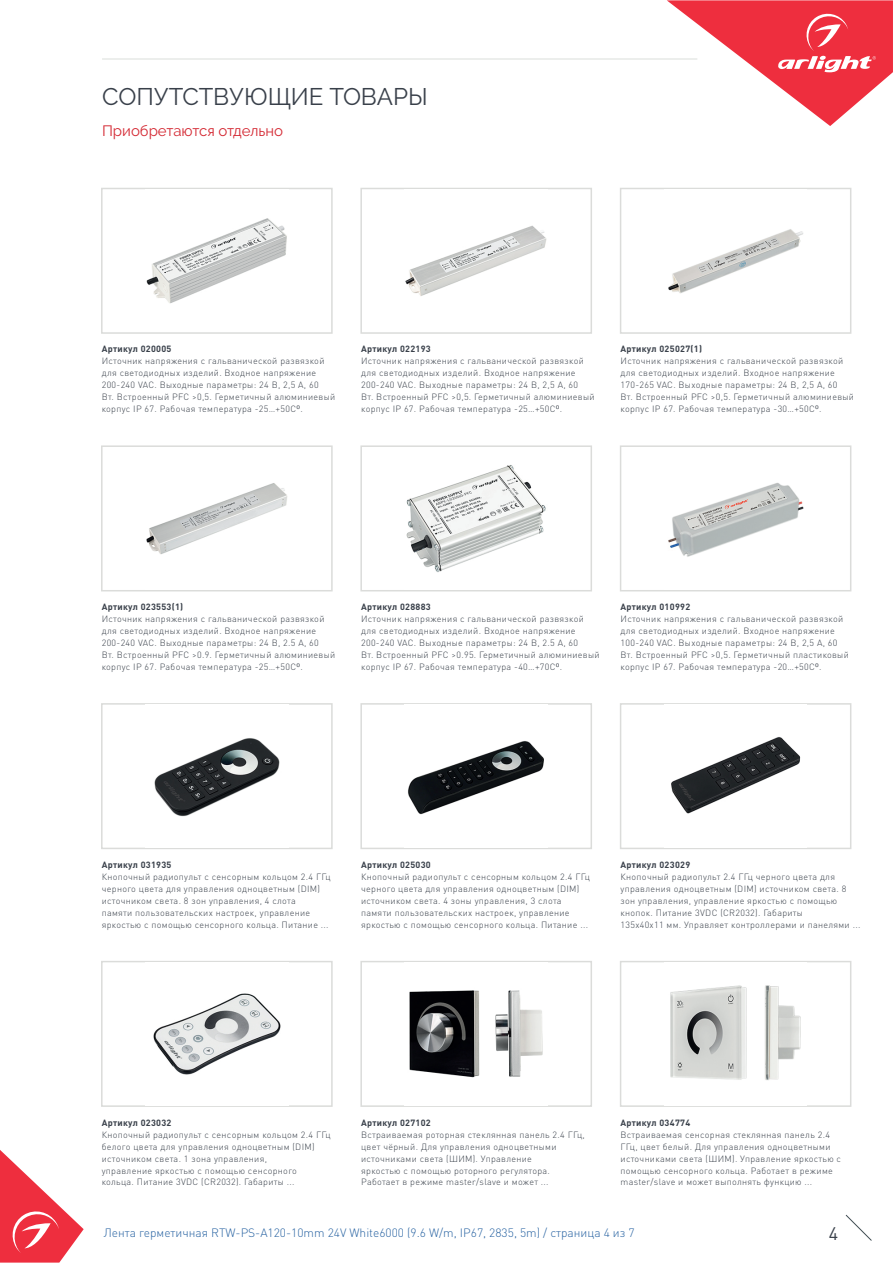
<style>
.page{position:relative;width:893px;height:1263px;background:#fff}
.page>*{position:absolute;margin:0;border:0;box-sizing:border-box;transform-origin:0 0}
.t1{font:24px "Raleway";color:#39404a}
.t2{font:18px "DIN Pro";color:#39404a}
.t3{font:15px "Raleway";color:#d42933}
.t4{font:300 12px "DIN Pro";color:#2863a2}
.t5{font:300 9px/12px "DIN Pro";letter-spacing:.035em;color:#39404a}
.t6{font:700 9px "DIN Pro";letter-spacing:.035em;color:#39404a}
.s1{font-family:"DejaVu Sans";font-weight:400}
</style>
<div class="page">
<svg style="left:845px;top:1215px;width:27px;height:26px"></svg>
<svg style="left:667px;top:0;width:225px;height:126px"></svg>
<hr style="left:102px;top:58px;width:595px;height:2px;background:#e7e9e7">
<svg style="left:0;top:1150px;width:84px;height:113px"></svg>
<div style="left:101px;top:188px;width:231px;height:146px;background:#fff;border:1px solid #dbdcda"></div>
<img style="left:146px;top:218px;width:141px;height:86px">
<div style="left:360px;top:188px;width:232px;height:146px;background:#fff;border:1px solid #dbdcda"></div>
<img style="left:405px;top:225px;width:142px;height:71px">
<div style="left:619px;top:188px;width:232px;height:146px;background:#fff;border:1px solid #dbdcda"></div>
<img style="left:668px;top:229px;width:135px;height:65px">
<div style="left:101px;top:445px;width:231px;height:146px;background:#fff;border:1px solid #dbdcda"></div>
<img style="left:146px;top:483px;width:142px;height:107px">
<div style="left:360px;top:445px;width:232px;height:146px;background:#fff;border:1px solid #dbdcda"></div>
<img style="left:405px;top:465px;width:142px;height:125px">
<div style="left:619px;top:445px;width:232px;height:146px;background:#fff;border:1px solid #dbdcda"></div>
<img style="left:664px;top:483px;width:142px;height:107px">
<div style="left:101px;top:703px;width:231px;height:146px;background:#fff;border:1px solid #dbdcda"></div>
<img style="left:154px;top:738px;width:126px;height:79px">
<div style="left:360px;top:703px;width:232px;height:146px;background:#fff;border:1px solid #dbdcda"></div>
<img style="left:408px;top:741px;width:136px;height:74px">
<div style="left:619px;top:703px;width:232px;height:146px;background:#fff;border:1px solid #dbdcda"></div>
<img style="left:671px;top:737px;width:130px;height:77px">
<div style="left:101px;top:961px;width:231px;height:146px;background:#fff;border:1px solid #dbdcda"></div>
<img style="left:153px;top:993px;width:128px;height:82px">
<div style="left:360px;top:961px;width:232px;height:146px;background:#fff;border:1px solid #dbdcda"></div>
<img style="left:409px;top:990px;width:134px;height:88px">
<div style="left:619px;top:961px;width:232px;height:146px;background:#fff;border:1px solid #dbdcda"></div>
<img style="left:670px;top:985px;width:131px;height:95px">
<h1 class="t1" style="left:102px;top:83px;width:327px">СОПУТСТВУЮЩИЕ ТОВАРЫ</h1>
<h3 class="t3" style="left:102px;top:122px;width:183px">Приобретаются отдельно</h3>
<p class="t6" style="left:102px;top:343px;width:71px">Артикул 020005</p>
<p class="t5" style="left:102px;top:355px;width:235px">Источник напряжения с гальванической развязкой для светодиодных изделий. Входное напряжение 200-240 VAC. Выходные параметры: 24 В, 2,5 А, 60<br>Вт. Встроенный PFC &gt;0,5. Герметичный алюминиевый корпус IP 67. Рабочая температура -25…+50C<span class="s1">⁰</span>.</p>
<p class="t6" style="left:361px;top:343px;width:71px">Артикул 022193</p>
<p class="t5" style="left:361px;top:355px;width:235px">Источник напряжения с гальванической развязкой для светодиодных изделий. Входное напряжение 200-240 VAC. Выходные параметры: 24 В, 2,5 А, 60<br>Вт. Встроенный PFC &gt;0,5. Герметичный алюминиевый корпус IP 67. Рабочая температура -25…+50C<span class="s1">⁰</span>.</p>
<p class="t6" style="left:620px;top:343px;width:83px">Артикул 025027(1)</p>
<p class="t5" style="left:620px;top:355px;width:235px">Источник напряжения с гальванической развязкой для светодиодных изделий. Входное напряжение 170-265 VAC. Выходные параметры: 24 В, 2,5 А, 60<br>Вт. Встроенный PFC &gt;0,5. Герметичный алюминиевый корпус IP 67. Рабочая температура -30…+50C<span class="s1">⁰</span>.</p>
<p class="t6" style="left:102px;top:601px;width:83px">Артикул 023553(1)</p>
<p class="t5" style="left:102px;top:613px;width:235px">Источник напряжения с гальванической развязкой для светодиодных изделий. Входное напряжение 200-240 VAC. Выходные параметры: 24 В, 2.5 А, 60<br>Вт. Встроенный PFC &gt;0.9. Герметичный алюминиевый корпус IP 67. Рабочая температура -25…+50C<span class="s1">⁰</span>.</p>
<p class="t6" style="left:361px;top:601px;width:71px">Артикул 028883</p>
<p class="t5" style="left:361px;top:613px;width:240px">Источник напряжения с гальванической развязкой для светодиодных изделий. Входное напряжение 200-240 VAC. Выходные параметры: 24 В, 2.5 А, 60<br>Вт. Встроенный PFC &gt;0.95. Герметичный алюминиевый корпус IP 67. Рабочая температура -40…+70C<span class="s1">⁰</span>.</p>
<p class="t6" style="left:620px;top:601px;width:71px">Артикул 010992</p>
<p class="t5" style="left:620px;top:613px;width:230px">Источник напряжения с гальванической развязкой для светодиодных изделий. Входное напряжение 100-240 VAC. Выходные параметры: 24 В, 2,5 А, 60<br>Вт. Встроенный PFC &gt;0,5. Герметичный пластиковый корпус IP 67. Рабочая температура -20…+50C<span class="s1">⁰</span>.</p>
<p class="t6" style="left:102px;top:858px;width:71px">Артикул 031935</p>
<p class="t5" style="left:102px;top:870px;width:230px">Кнопочный радиопульт с сенсорным кольцом 2.4 ГГц черного цвета для управления одноцветным (DIM) источником света. 8 зон управления, 4 слота<br>памяти пользовательских настроек, управление яркостью с помощью сенсорного кольца. Питание ...</p>
<p class="t6" style="left:361px;top:858px;width:71px">Артикул 025030</p>
<p class="t5" style="left:361px;top:870px;width:230px">Кнопочный радиопульт с сенсорным кольцом 2.4 ГГц черного цвета для управления одноцветным (DIM) источником света. 4 зоны управления, 3 слота памяти пользовательских настроек, управление яркостью с помощью сенсорного кольца. Питание ...</p>
<p class="t6" style="left:620px;top:858px;width:71px">Артикул 023029</p>
<p class="t5" style="left:620px;top:870px;width:241px">Кнопочный радиопульт 2.4 ГГц черного цвета для управления одноцветным (DIM) источником света. 8 зон управления, управление яркостью с помощью кнопок. Питание 3VDC (CR2032). Габариты<br>135x40x11 мм. Управляет контроллерами и панелями ...</p>
<p class="t6" style="left:102px;top:1116px;width:71px">Артикул 023032</p>
<p class="t5" style="left:102px;top:1128px;width:230px">Кнопочный радиопульт с сенсорным кольцом 2.4 ГГц белого цвета для управления одноцветным (DIM) источником света. 1 зона управления,<br>управление яркостью с помощью сенсорного кольца. Питание 3VDC (CR2032). Габариты ...</p>
<p class="t6" style="left:620px;top:1116px;width:71px">Артикул 034774</p>
<p class="t5" style="left:620px;top:1128px;width:222px">Встраиваемая сенсорная стеклянная панель 2.4<br>ГГц, цвет белый. Для управления одноцветными источниками света (ШИМ). Управление яркостью с помощью сенсорного кольца. Работает в режиме master/slave и может выполнять функцию ...</p>
<h3 class="t4" style="left:104px;top:1224px;width:532px">Лента герметичная RTW-PS-A120-10mm 24V White6000 (9.6 W/m, IP67, 2835, 5m) / страница 4 из 7</h3>
<h2 class="t2" style="left:829px;top:1222px;width:11px">4</h2>
<p class="t6" style="left:361px;top:1116px;width:71px">Артикул 027102</p>
<p class="t5" style="left:361px;top:1128px;width:225px">Встраиваемая роторная стеклянная панель 2.4 ГГц, цвет чёрный. Для управления одноцветными источниками света (ШИМ). Управление<br>яркостью с помощью роторного регулятора.<br>Работает в режиме master/slave и может ...</p>
</div>
